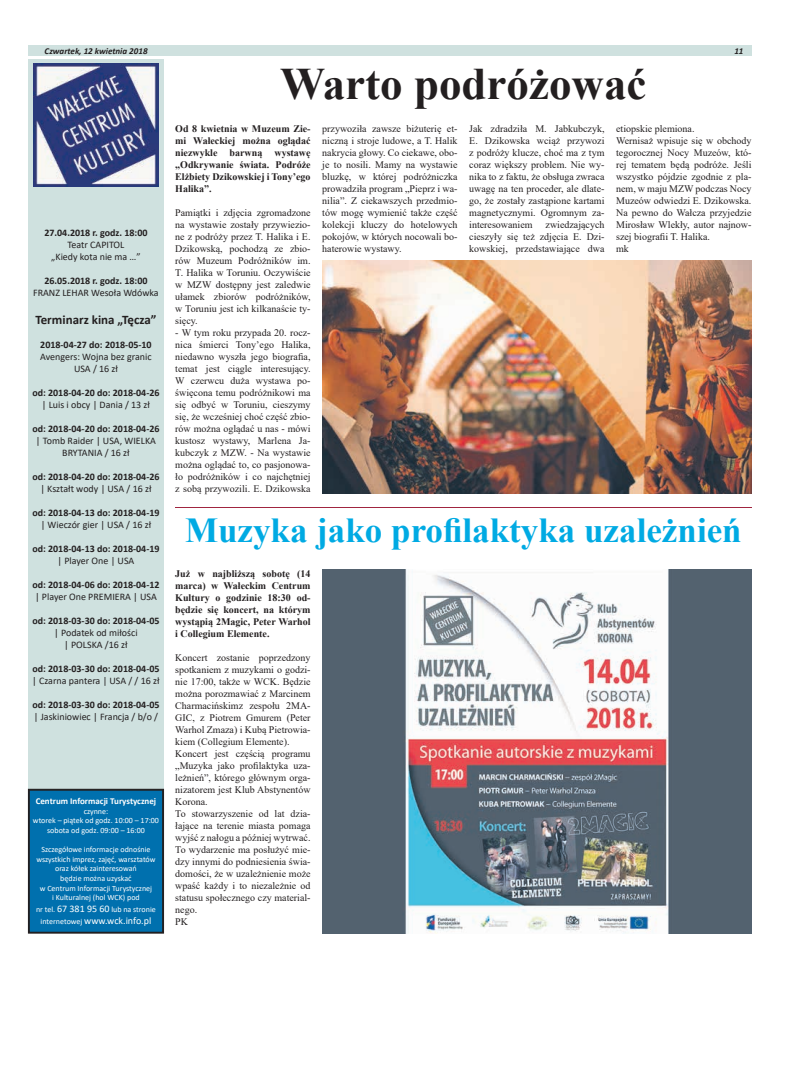
<style>
.page{position:relative;width:794px;height:1092px;background:#fff}
.page>*{position:absolute;margin:0;border:0;box-sizing:border-box;transform-origin:0 0}
.t1{font:700 45px "Times New Roman";color:#231f20}
.t2{font:700 35px "Times New Roman";color:#00aae3}
.t3{font:700 13px "Calibri";color:#231f20}
.t4{font:10px/12px "Times New Roman";color:#231f20;text-align:justify}
.t5{font:700 10px "Calibri";color:#231f20}
.t6{font:10px/12px "Calibri";color:#231f20;text-align:center}
.t7{font:700 10px/12px "Times New Roman";color:#231f20;text-align:justify}
.t8{font:10px "Calibri";color:#fff}
.t9{font:700 9px "Calibri";color:#fff}
.t10{font:italic 700 9px "Calibri";color:#231f20}
.t11{font:8px/9.6px "Calibri";color:#fff;text-align:center}
.s1{font-size:10px}
.s2{font-size:8px}
</style>
<div class="page">
<div style="left:28px;top:45px;width:723px;height:11px;background:#cfe1df"></div>
<div style="left:28px;top:59px;width:136px;height:739px;background:#cfe1df"></div>
<img style="left:34px;top:63px;width:124px;height:124px">
<div style="left:28px;top:789px;width:136px;height:144px;background:#0070ae"></div>
<div style="left:29px;top:790px;width:134px;height:142px;border:1px solid #231f20"></div>
<hr style="left:175px;top:507px;width:576px;height:1px;background:#a02540">
<img style="left:322px;top:569px;width:429px;height:364px">
<img style="left:322px;top:261px;width:429px;height:232px">
<p class="t10" style="left:45px;top:44px;width:104px">Czwartek, 12 kwietnia 2018</p>
<p class="t10" style="left:734px;top:44px;width:11px">11</p>
<p class="t5" style="left:44px;top:226px;width:105px">27.04.2018 r. godz. 18:00</p>
<p class="t6" style="left:51px;top:239px;width:91px">Teatr CAPITOL<br>„Kiedy kota nie ma …”</p>
<p class="t5" style="left:44px;top:274px;width:105px">26.05.2018 r. godz. 18:00</p>
<p class="t6" style="left:33px;top:287px;width:127px">FRANZ LEHAR Wesoła Wdówka</p>
<h3 class="t3" style="left:35px;top:310px;width:123px">Terminarz kina „Tęcza”</h3>
<p class="t5" style="left:40px;top:337px;width:113px">2018-04-27 do: 2018-05-10</p>
<p class="t6" style="left:40px;top:350px;width:113px">Avengers: Wojna bez granic<br>USA / 16 zł</p>
<p class="t5" style="left:32px;top:385px;width:129px">od: 2018-04-20 do: 2018-04-26</p>
<p class="t6" style="left:42px;top:398px;width:110px">| Luis i obcy | Dania / 13 zł</p>
<p class="t5" style="left:32px;top:421px;width:129px">od: 2018-04-20 do: 2018-04-26</p>
<p class="t6" style="left:36px;top:434px;width:122px">| Tomb Raider | USA, WIELKA<br>BRYTANIA / 16 zł</p>
<p class="t5" style="left:32px;top:469px;width:129px">od: 2018-04-20 do: 2018-04-26</p>
<p class="t6" style="left:40px;top:482px;width:113px">| Kształt wody | USA / 16 zł</p>
<p class="t5" style="left:32px;top:505px;width:129px">od: 2018-04-13 do: 2018-04-19</p>
<p class="t6" style="left:41px;top:518px;width:112px">| Wieczór gier | USA / 16 zł</p>
<p class="t5" style="left:32px;top:541px;width:129px">od: 2018-04-13 do: 2018-04-19</p>
<p class="t6" style="left:58px;top:554px;width:78px">| Player One | USA</p>
<p class="t5" style="left:32px;top:577px;width:129px">od: 2018-04-06 do: 2018-04-12</p>
<p class="t6" style="left:35px;top:590px;width:123px">| Player One PREMIERA | USA</p>
<p class="t5" style="left:32px;top:613px;width:129px">od: 2018-03-30 do: 2018-04-05</p>
<p class="t6" style="left:54px;top:626px;width:85px">| Podatek od miłości | POLSKA /16 zł</p>
<p class="t5" style="left:32px;top:661px;width:129px">od: 2018-03-30 do: 2018-04-05</p>
<p class="t6" style="left:32px;top:674px;width:129px">| Czarna pantera | USA / / 16 zł</p>
<p class="t5" style="left:32px;top:697px;width:129px">od: 2018-03-30 do: 2018-04-05</p>
<p class="t6" style="left:34px;top:710px;width:126px">| Jaskiniowiec | Francja / b/o /</p>
<p class="t9" style="left:36px;top:794px;width:122px">Centrum Informacji Turystycznej</p>
<p class="t11" style="left:33px;top:806px;width:127px">czynne:<br>wtorek – piątek od godz. 10:00 – 17:00 sobota od godz. 09:00 – 16:00</p>
<p class="t11" style="left:36px;top:844px;width:121px">Szczegółowe informacje odnośnie wszystkich imprez, zajęć, warsztatów oraz kółek zainteresowań<br>będzie można uzyskać<br>w Centrum Informacji Turystycznej<br>i Kulturalnej (hol WCK) pod</p>
<p class="t11" style="left:36px;top:904px;width:121px">nr tel. <span class="s1">67 381 95 60</span> lub na stronie</p>
<p class="t8" style="left:41px;top:913px;width:112px"><span class="s2">internetowej</span> www.wck.info.pl</p>
<h1 class="t1" style="left:280px;top:51px;width:368px">Warto podróżować</h1>
<p class="t7" style="left:175px;top:122px;width:137px">Od 8 kwietnia w Muzeum Zie&shy;mi Wałeckiej można oglądać niezwykle barwną wystawę „Odkrywanie świata. Podróże Elżbiety Dzikowskiej i Tony’ego Halika”.</p>
<p class="t4" style="left:175px;top:206px;width:137px">Pamiątki i zdjęcia zgromadzone na wystawie zostały przywiezio&shy;ne z podróży przez T. Halika i E.<br>Dzikowską, pochodzą ze zbio&shy;rów Muzeum Podróżników im.<br>T. Halika w Toruniu. Oczywiście w MZW dostępny jest zaledwie ułamek zbiorów podróżników, w Toruniu jest ich kilkanaście ty&shy;sięcy.</p>
<p class="t4" style="left:175px;top:326px;width:137px">- W tym roku przypada 20. rocz&shy;nica śmierci Tony’ego Halika, niedawno wyszła jego biografia, temat jest ciągle interesujący.<br>W czerwcu duża wystawa po&shy;święcona temu podróżnikowi ma się odbyć w Toruniu, cieszymy się, że wcześniej choć część zbio&shy;rów można oglądać u nas - mówi kustosz wystawy, Marlena Ja&shy;kubczyk z MZW. - Na wystawie można oglądać to, co pasjonowa&shy;ło podróżników i co najchętniej z sobą przywozili. E. Dzikowska</p>
<p class="t4" style="left:322px;top:122px;width:137px">przywoziła zawsze biżuterię et&shy;niczną i stroje ludowe, a T. Halik nakrycia głowy. Co ciekawe, obo&shy;je to nosili. Mamy na wystawie bluzkę, w której podróżniczka prowadziła program „Pieprz i wa&shy;nilia”. Z ciekawszych przedmio&shy;tów mogę wymienić także część kolekcji kluczy do hotelowych pokojów, w których nocowali bo&shy;haterowie wystawy.</p>
<p class="t4" style="left:469px;top:122px;width:137px">Jak zdradziła M. Jabkubczyk, E. Dzikowska wciąż przywozi z podróży klucze, choć ma z tym coraz większy problem. Nie wy&shy;nika to z faktu, że obsługa zwraca uwagę na ten proceder, ale dlate&shy;go, że zostały zastąpione kartami magnetycznymi. Ogromnym za&shy;interesowaniem</p>
<p class="t4" style="left:616px;top:122px;width:137px;text-align:left">etiopskie plemiona.<br>Wernisaż wpisuje się w obchody tegorocznej Nocy Muzeów, któ&shy;rej tematem będą podróże. Jeśli wszystko pójdzie zgodnie z pla&shy;nem, w maju MZW podczas Nocy<br>Muzeów odwiedzi E. Dzikowska.<br>Na pewno do Wałcza przyjedzie<br>Mirosław Wlekły, autor najnow&shy;szej biografii T. Halika.<br>mk</p>
<p class="t4" style="left:469px;top:218px;width:137px;text-indent:76px">zwiedzających cieszyły się też zdjęcia E. Dzi&shy;kowskiej, przedstawiające dwa</p>
<h2 class="t2" style="left:185px;top:504px;width:558px">Muzyka jako profilaktyka uzależnień</h2>
<p class="t7" style="left:175px;top:567px;width:137px">Już w najbliższą sobotę (14 marca) w Wałeckim Centrum Kultury o godzinie 18:30 od&shy;będzie się koncert, na którym wystąpią 2Magic, Peter Warhol i Collegium Elemente.</p>
<p class="t4" style="left:175px;top:651px;width:137px;text-align:left">Koncert zostanie poprzedzony spotkaniem z muzykami o godzi&shy;nie 17:00, także w WCK. Będzie można porozmawiać z Marcinem<br>Charmacińskimz zespołu 2MA-<br>GIC, z Piotrem Gmurem (Peter<br>Warhol Zmaza) i Kubą Pietrowia&shy;kiem (Collegium Elemente).<br>Koncert jest częścią programu „Muzyka jako profilaktyka uza&shy;leżnień”, którego głównym orga&shy;nizatorem jest Klub Abstynentów<br>Korona.<br>To stowarzyszenie od lat dzia&shy;łające na terenie miasta pomaga wyjść z nałogu a później wytrwać.<br>To wydarzenie ma posłużyć mie&shy;dzy innymi do podniesienia świa&shy;domości, że w uzależnienie może wpaść każdy i to niezależnie od statusu społecznego czy material&shy;nego.<br>PK</p>
</div>
